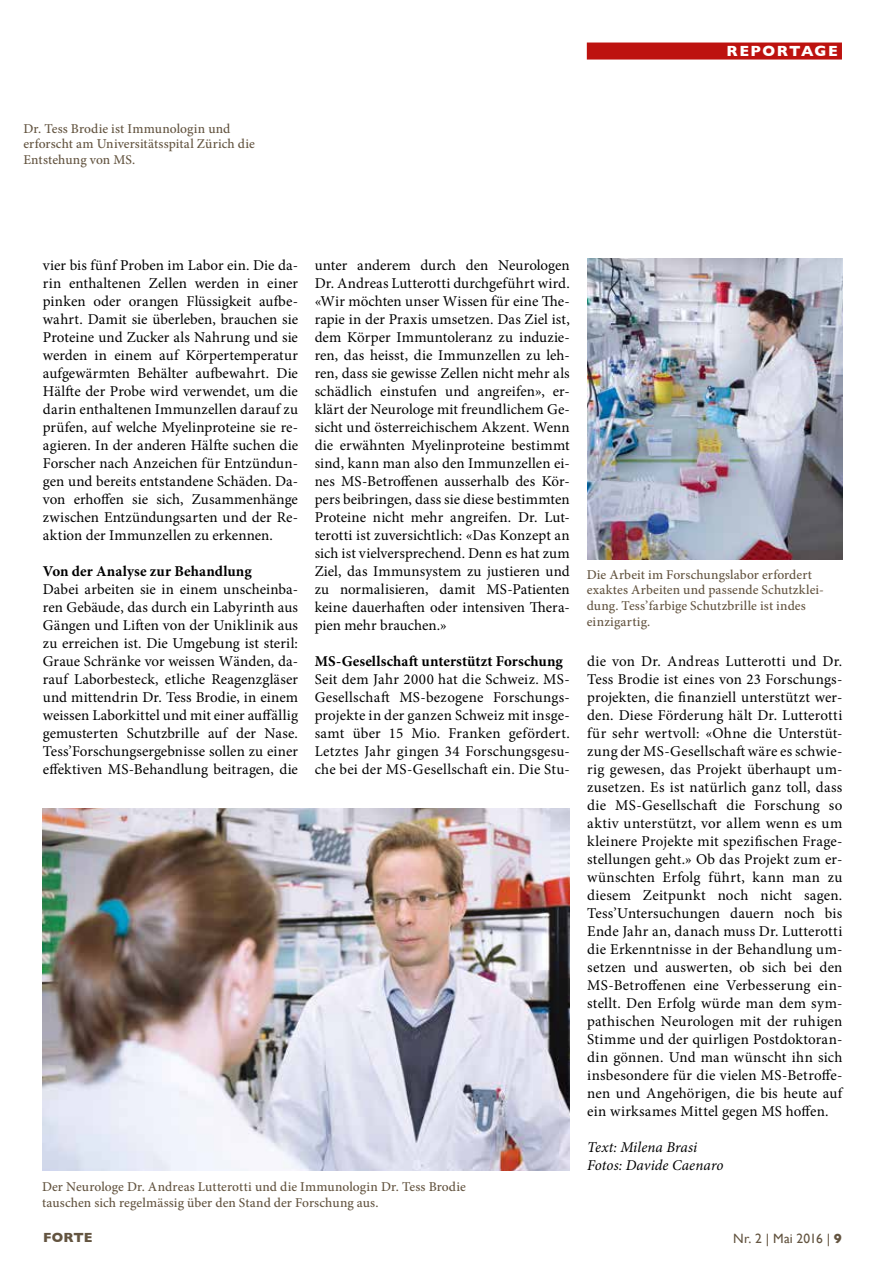
<style>
.page{position:relative;width:893px;height:1263px;background:#fff}
.page>*{position:absolute;margin:0;border:0;box-sizing:border-box;transform-origin:0 0}
.t1{font:15px/18px "Minion Pro";letter-spacing:.01em;color:#000;text-align:justify}
.t2{font:700 15px "Minion Pro";letter-spacing:.005em;color:#000}
.t3{font:italic 15px/18px "Minion Pro";letter-spacing:.005em;color:#000}
.t4{font:700 15px "Gill Sans";letter-spacing:.1em;color:#fff}
.t5{font:500 13.5px/15.9px "Minion Pro";letter-spacing:.005em;color:#635440}
.t6{font:13.5px "Gill Sans";letter-spacing:.015em;color:#635440}
.t7{font:700 13.5px "Gill Sans";letter-spacing:.005em;color:#635440}
.s1{font-weight:700}
</style>
<div class="page">
<div style="left:587px;top:43px;width:255px;height:17px;background:#bd120f"></div>
<img style="left:587px;top:258px;width:255px;height:301px">
<img style="left:43px;top:808px;width:527px;height:362px">
<p class="t5" style="left:23px;top:120px;width:233px">Dr. Tess Brodie ist Immunologin und erforscht am Universitätsspital Zürich die<br>Entstehung von MS.</p>
<p class="t4" style="left:727px;top:39px;width:113px">REPORTAGE</p>
<p class="t1" style="left:43px;top:256px;width:257px">vier bis fünf Proben im Labor ein. Die da&shy;rin enthaltenen Zellen werden in einer pinken oder orangen Flüssigkeit aufbe&shy;wahrt. Damit sie überleben, brauchen sie Proteine und Zucker als Nahrung und sie werden in einem auf Körpertemperatur aufgewärmten Behälter aufbewahrt. Die Hälfte der Probe wird verwendet, um die darin enthaltenen Immunzellen darauf zu prüfen, auf welche Myelinproteine sie re&shy;agieren. In der anderen Hälfte suchen die Forscher nach Anzeichen für Entzündun&shy;gen und bereits entstandene Schäden. Da&shy;von erhoffen sie sich, Zusammenhänge zwischen Entzündungsarten und der Re&shy;aktion der Immunzellen zu erkennen.</p>
<p class="t2" style="left:43px;top:561px;width:210px">Von der Analyse zur Behandlung</p>
<p class="t1" style="left:43px;top:580px;width:257px">Dabei arbeiten sie in einem unscheinba&shy;ren Gebäude, das durch ein Labyrinth aus Gängen und Liften von der Uniklinik aus zu erreichen ist. Die Umgebung ist steril:<br>Graue Schränke vor weissen Wänden, da&shy;rauf Laborbesteck, etliche Reagenzgläser und mittendrin Dr. Tess Brodie, in einem weissen Laborkittel und mit einer auffällig gemusterten Schutzbrille auf der Nase.<br>Tess’Forschungsergebnisse sollen zu einer effektiven MS-Behandlung beitragen, die</p>
<p class="t1" style="left:315px;top:256px;width:257px">unter anderem durch den Neurologen Dr. Andreas Lutterotti durchgeführt wird. «Wir möchten unser Wissen für eine The&shy;rapie in der Praxis umsetzen. Das Ziel ist, dem Körper Immuntoleranz zu induzie&shy;ren, das heisst, die Immunzellen zu leh&shy;ren, dass sie gewisse Zellen nicht mehr als schädlich einstufen und angreifen», er&shy;klärt der Neurologe mit freundlichem Ge&shy;sicht und österreichischem Akzent. Wenn die erwähnten Myelinproteine bestimmt sind, kann man also den Immunzellen ei&shy;nes MS-Betroffenen ausserhalb des Kör&shy;pers beibringen, dass sie diese bestimmten Proteine nicht mehr angreifen. Dr. Lut&shy;terotti ist zuversichtlich: «Das Konzept an sich ist vielversprechend. Denn es hat zum Ziel, das Immunsystem zu justieren und zu normalisieren, damit MS-Patienten keine dauerhaften oder intensiven Thera&shy;pien mehr brauchen.»</p>
<p class="t2" style="left:315px;top:651px;width:250px">MS-Gesellschaft unterstützt Forschung</p>
<p class="t1" style="left:315px;top:670px;width:257px">Seit dem Jahr 2000 hat die Schweiz. MS-Gesellschaft MS-bezogene Forschungs&shy;projekte in der ganzen Schweiz mit insge&shy;samt über 15 Mio. Franken gefördert.<br>Letztes Jahr gingen 34 Forschungsgesu&shy;che bei der MS-Gesellschaft ein. Die Stu-</p>
<p class="t5" style="left:42px;top:1178px;width:425px">Der Neurologe Dr. Andreas Lutterotti und die Immunologin Dr. Tess Brodie tauschen sich regelmässig über den Stand der Forschung aus.</p>
<p class="t5" style="left:587px;top:566px;width:239px">Die Arbeit im Forschungslabor erfordert exaktes Arbeiten und passende Schutzklei&shy;dung. Tess’farbige Schutzbrille ist indes einzigartig.</p>
<p class="t1" style="left:587px;top:652px;width:257px">die von Dr. Andreas Lutterotti und Dr.<br>Tess Brodie ist eines von 23 Forschungs&shy;projekten, die finanziell unterstützt wer&shy;den. Diese Förderung hält Dr. Lutterotti für sehr wertvoll: «Ohne die Unterstüt&shy;zung der MS-Gesellschaft wäre es schwie&shy;rig gewesen, das Projekt überhaupt um&shy;zusetzen. Es ist natürlich ganz toll, dass die MS-Gesellschaft die Forschung so aktiv unterstützt, vor allem wenn es um kleinere Projekte mit spezifischen Frage&shy;stellungen geht.» Ob das Projekt zum er&shy;wünschten Erfolg führt, kann man zu diesem Zeitpunkt noch nicht sagen.<br>Tess’Untersuchungen dauern noch bis Ende Jahr an, danach muss Dr. Lutterotti die Erkenntnisse in der Behandlung um&shy;setzen und auswerten, ob sich bei den MS-Betroffenen eine Verbesserung ein&shy;stellt. Den Erfolg würde man dem sym&shy;pathischen Neurologen mit der ruhigen Stimme und der quirligen Postdoktoran&shy;din gönnen. Und man wünscht ihn sich insbesondere für die vielen MS-Betroffe&shy;nen und Angehörigen, die bis heute auf ein wirksames Mittel gegen MS hoffen.</p>
<p class="t3" style="left:587px;top:1138px;width:138px">Text: Milena Brasi<br>Fotos: Davide Caenaro</p>
<p class="t7" style="left:43px;top:1227px;width:51px">FORTE</p>
<p class="t6" style="left:733px;top:1230px;width:110px">Nr. 2 | Mai 2016 | <span class="s1">9</span></p>
</div>
